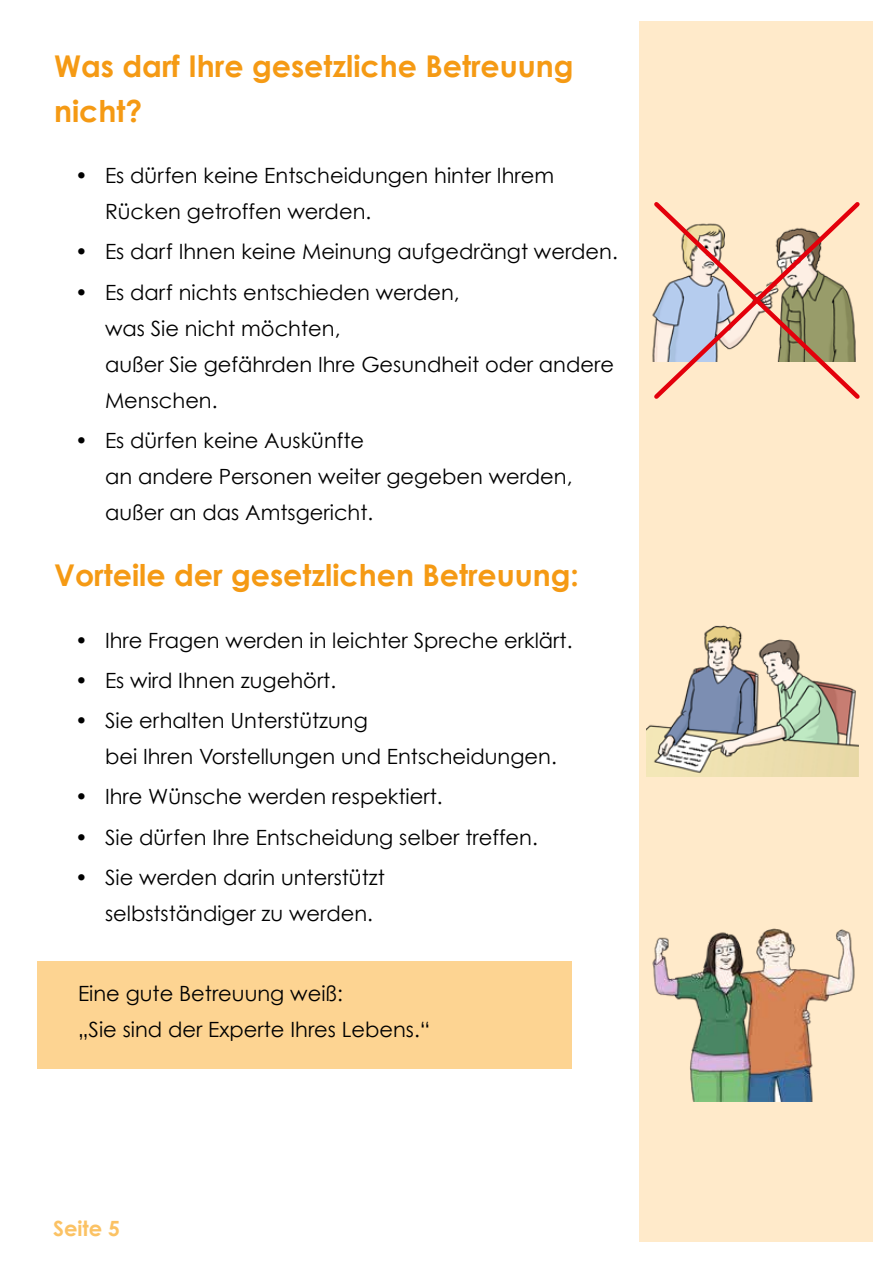
<style>
.page{position:relative;width:893px;height:1263px;background:#fff}
.page>*{position:absolute;margin:0;border:0;box-sizing:border-box;transform-origin:0 0}
.t1{font:700 30px/45px "Century Gothic";color:#f59a14}
.t2{font:21px/36px "Century Gothic";color:#000}
.t3{font:700 21px "Century Gothic";color:#fbc264}
</style>
<div class="page">
<div style="left:639px;top:21px;width:234px;height:1221px;background:#ffeaca"></div>
<div style="left:37px;top:962px;width:535px;height:107px;background:#fdd492"></div>
<img style="left:646px;top:625px;width:213px;height:151px">
<svg style="left:652px;top:202px;width:208px;height:197px"></svg>
<img style="left:652px;top:928px;width:203px;height:173px">
<h1 class="t1" style="left:54px;top:42px;width:521px">Was darf Ihre gesetzliche Betreuung nicht?</h1>
<p class="t2" style="left:105px;top:157px;width:451px;text-indent:-30px">• Es dürfen keine Entscheidungen hinter Ihrem<br>Rücken getroffen werden.</p>
<p class="t2" style="left:75px;top:233px;width:544px">• Es darf Ihnen keine Meinung aufgedrängt werden.</p>
<p class="t2" style="left:105px;top:274px;width:510px;text-indent:-30px">• Es darf nichts entschieden werden,<br>was Sie nicht möchten,<br>außer Sie gefährden Ihre Gesundheit oder andere<br>Menschen.</p>
<p class="t2" style="left:105px;top:422px;width:469px;text-indent:-30px">• Es dürfen keine Auskünfte<br>an andere Personen weiter gegeben werden, außer an das Amtsgericht.</p>
<h1 class="t1" style="left:54px;top:552px;width:527px">Vorteile der gesetzlichen Betreuung:</h1>
<p class="t2" style="left:75px;top:622px;width:499px">• Ihre Fragen werden in leichter Spreche erklärt.</p>
<p class="t2" style="left:75px;top:662px;width:262px">• Es wird Ihnen zugehört.</p>
<p class="t2" style="left:105px;top:702px;width:453px;text-indent:-30px">• Sie erhalten Unterstützung<br>bei Ihren Vorstellungen und Entscheidungen.</p>
<p class="t2" style="left:75px;top:778px;width:369px">• Ihre Wünsche werden respektiert.</p>
<p class="t2" style="left:75px;top:819px;width:464px">• Sie dürfen Ihre Entscheidung selber treffen.</p>
<p class="t2" style="left:105px;top:859px;width:281px;text-indent:-30px">• Sie werden darin unterstützt selbstständiger zu werden.</p>
<p class="t2" style="left:78px;top:975px;width:354px">Eine gute Betreuung weiß:<br>„Sie sind der Experte Ihres Lebens.“</p>
<p class="t3" style="left:53px;top:1215px;width:68px">Seite 5</p>
</div>
